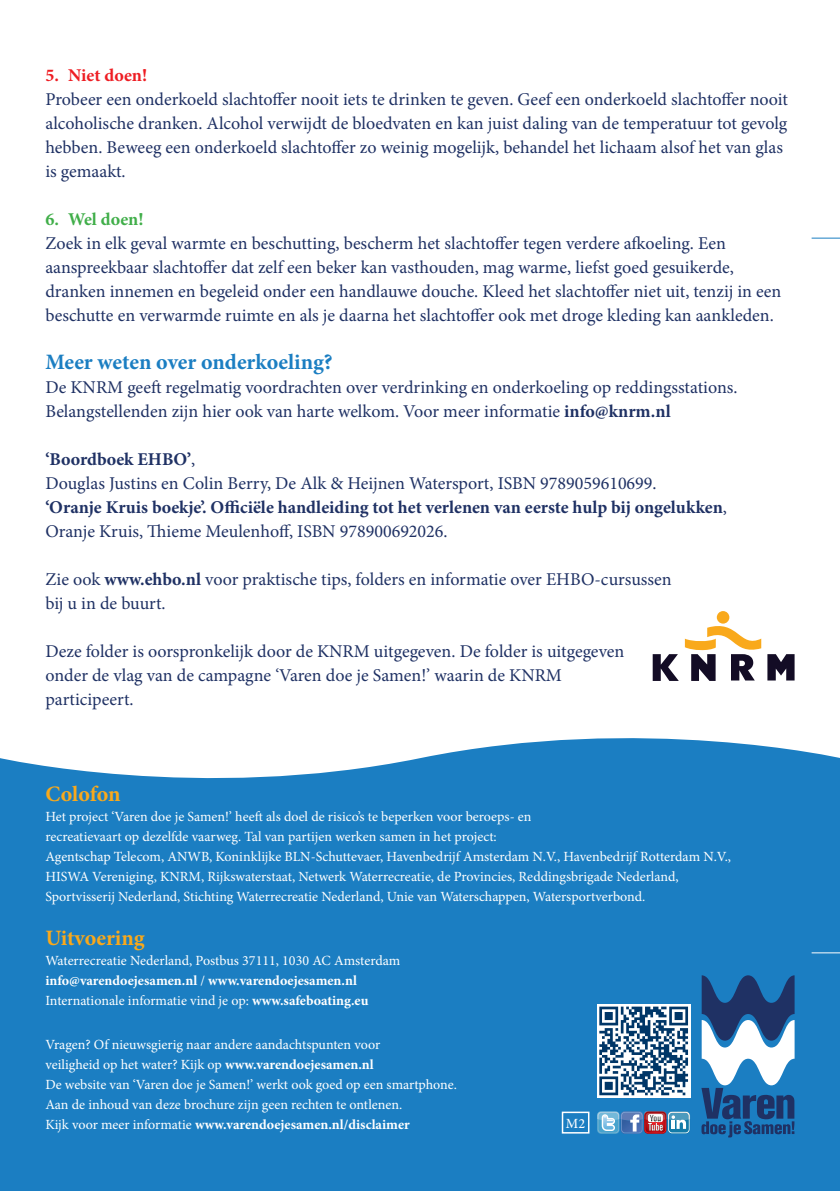
<style>
.page{position:relative;width:840px;height:1191px;background:#fff}
.page>*{position:absolute;margin:0;border:0;box-sizing:border-box;transform-origin:0 0}
.platte_tekst{font:700 22px "Minion Pro";letter-spacing:-.005em;color:#1b7ec2}
.t1{font:700 22px "Minion Pro";letter-spacing:-.005em;color:#f9a91b}
.platte_tekst-2{font:18px/24px "Minion Pro";color:#1f3164}
.platte_tekst-3{font:700 18px/24px "Minion Pro";color:#1f3164}
.platte_tekst-4{font:700 18px "Minion Pro";letter-spacing:.005em;color:#ee1d23}
.platte_tekst-5{font:700 18px "Minion Pro";letter-spacing:-.005em;color:#40ae49}
.colofon_tekst{font:14px/20px "Minion Pro";color:#fff}
.colofon_tekst-2{font:700 14px "Minion Pro";color:#fff}
.inspring_4_mm{font:500 14px "Minion Pro";color:#fff}
.s1{font-weight:700}
.s2{font-weight:400}
</style>
<div class="page">
<div style="left:0;top:738px;width:839px;height:453px;background:#1b7ec2"></div>
<div style="left:596px;top:1004px;width:93px;height:93px;background:linear-gradient(to bottom,#fff,#fff)"></div>
<svg style="left:599px;top:1006px;width:88px;height:89px"></svg>
<svg style="left:596px;top:1111px;width:93px;height:22px;background:#8496b4"></svg>
<div style="left:561px;top:1111px;width:28px;height:22px;border:2px solid #fff"></div>
<svg style="left:811px;top:238px;width:28px;height:1px"></svg>
<svg style="left:811px;top:952px;width:28px;height:1px"></svg>
<svg style="left:0;top:991px;width:1px;height:200px"></svg>
<svg style="left:652px;top:654px;width:26px;height:27px"></svg>
<svg style="left:767px;top:654px;width:27px;height:26px"></svg>
<div style="left:716px;top:611px;width:13px;height:12px;background:#f9a91b;border-radius:50%"></div>
<svg style="left:684px;top:618px;width:76px;height:63px"></svg>
<svg style="left:701px;top:975px;width:93px;height:162px"></svg>
<p class="platte_tekst-4" style="left:45px;top:62px;width:103px">5. Niet doen!</p>
<p class="platte_tekst-2" style="left:45px;top:87px;width:743px">Probeer een onderkoeld slachtoffer nooit iets te drinken te geven. Geef een onderkoeld slachtoffer nooit alcoholische dranken. Alcohol verwijdt de bloedvaten en kan juist daling van de temperatuur tot gevolg hebben. Beweeg een onderkoeld slachtoffer zo weinig mogelijk, behandel het lichaam alsof het van glas is gemaakt.</p>
<p class="platte_tekst-5" style="left:45px;top:206px;width:100px">6. Wel doen!</p>
<p class="platte_tekst-2" style="left:45px;top:231px;width:737px">Zoek in elk geval warmte en beschutting, bescherm het slachtoffer tegen verdere afkoeling. Een aanspreekbaar slachtoffer dat zelf een beker kan vasthouden, mag warme, liefst goed gesuikerde, dranken innemen en begeleid onder een handlauwe douche. Kleed het slachtoffer niet uit, tenzij in een beschutte en verwarmde ruimte en als je daarna het slachtoffer ook met droge kleding kan aankleden.</p>
<p class="platte_tekst" style="left:45px;top:346px;width:288px">Meer weten over onderkoeling?</p>
<p class="platte_tekst-2" style="left:45px;top:375px;width:693px">De KNRM geeft regelmatig voordrachten over verdrinking en onderkoeling op reddingsstations.<br>Belangstellenden zijn hier ook van harte welkom. Voor meer informatie <span class="s1">info@knrm.nl</span></p>
<p class="platte_tekst-2" style="left:45px;top:447px;width:612px"><span class="s1">‘Boordboek EHBO’</span>,<br>Douglas Justins en Colin Berry, De Alk &amp; Heijnen Watersport, ISBN 9789059610699.</p>
<p class="platte_tekst-3" style="left:45px;top:495px;width:682px">‘Oranje Kruis boekje’. Officiële handleiding tot het verlenen van eerste hulp bij ongelukken<span class="s2">,<br>Oranje Kruis, Thieme Meulenhoff, ISBN 978900692026.</span></p>
<p class="platte_tekst-2" style="left:45px;top:567px;width:627px">Zie ook <span class="s1">www.ehbo.nl</span> voor praktische tips, folders en informatie over EHBO-cursussen bij u in de buurt.</p>
<p class="platte_tekst-2" style="left:45px;top:639px;width:580px">Deze folder is oorspronkelijk door de KNRM uitgegeven. De folder is uitgegeven onder de vlag van de campagne ‘Varen doe je Samen!’ waarin de KNRM participeert.</p>
<p class="t1" style="left:45px;top:778px;width:77px">Colofon</p>
<p class="colofon_tekst" style="left:45px;top:806px;width:687px">Het project ‘Varen doe je Samen!’ heeft als doel de risico’s te beperken voor beroeps- en<br>recreatievaart op dezelfde vaarweg. Tal van partijen werken samen in het project:<br>Agentschap Telecom, ANWB, Koninklijke BLN-Schuttevaer, Havenbedrijf Amsterdam N.V., Havenbedrijf Rotterdam N.V., HISWA Vereniging, KNRM, Rijkswaterstaat, Netwerk Waterrecreatie, de Provincies, Reddingsbrigade Nederland, Sportvisserij Nederland, Stichting Waterrecreatie Nederland, Unie van Waterschappen, Watersportverbond.</p>
<p class="t1" style="left:45px;top:922px;width:101px">Uitvoering</p>
<p class="colofon_tekst" style="left:45px;top:950px;width:356px">Waterrecreatie Nederland, Postbus 37111, 1030 AC Amsterdam</p>
<p class="colofon_tekst-2" style="left:45px;top:970px;width:313px">info@varendoejesamen.nl <span class="s2">/</span> www.varendoejesamen.nl</p>
<p class="colofon_tekst" style="left:45px;top:990px;width:324px">Internationale informatie vind je op: <span class="s1">www.safeboating.eu</span></p>
<p class="colofon_tekst" style="left:45px;top:1034px;width:336px">Vragen? Of nieuwsgierig naar andere aandachtspunten voor veiligheid op het water? Kijk op <span class="s1">www.varendoejesamen.nl</span></p>
<p class="colofon_tekst" style="left:45px;top:1074px;width:413px">De website van ‘Varen doe je Samen!’ werkt ook goed op een smartphone.</p>
<p class="colofon_tekst" style="left:45px;top:1094px;width:365px">Aan de inhoud van deze brochure zijn geen rechten te ontlenen.<br>Kijk voor meer informatie <span class="s1">www.varendoejesamen.nl/disclaimer</span></p>
<p class="inspring_4_mm" style="left:565px;top:1113px;width:21px">M2</p>
</div>
